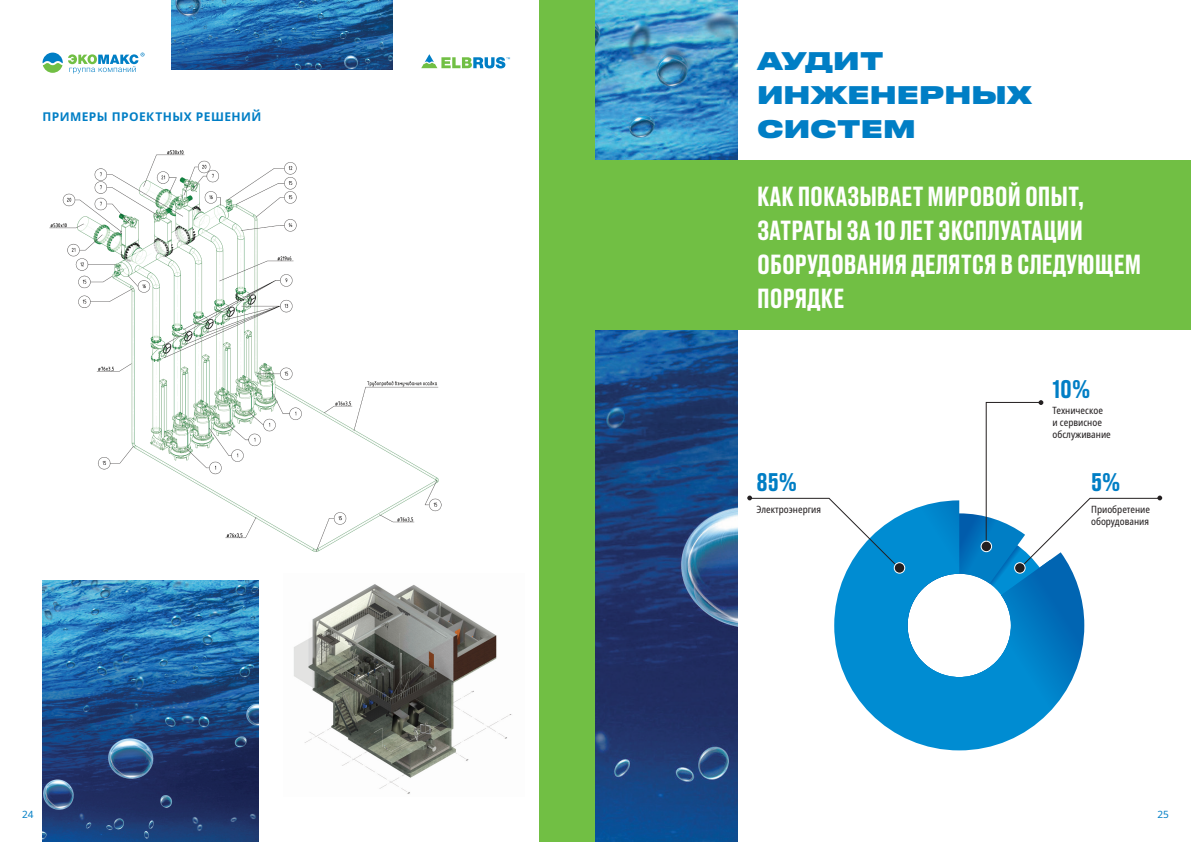
<style>
.page{position:relative;width:1191px;height:842px;background:#fff}
.page>*{position:absolute;margin:0;border:0;box-sizing:border-box;transform-origin:0 0}
.t1{font:500 26px/34px "Druk Text Cyr";color:#fff}
.t2{font:24px/34px "Druk Text Wide Cyr Super";color:#007ec5}
.t3{font:500 24px "Druk Text Cyr";color:#007ec5}
.t4{font:700 12px "Noto Sans";letter-spacing:.03em;color:#007ec5}
.t5{font:condensed 10px/12px "Noto Sans";color:#231f20}
.t6{font:10px "Noto Sans";color:#007ec5}
</style>
<div class="page">
<div style="left:539px;top:0;width:56px;height:842px;background:#71bf44"></div>
<img style="left:595px;top:0;width:142px;height:842px">
<div style="left:595px;top:160px;width:596px;height:169px;background:#71bf44"></div>
<svg style="left:882px;top:724px;width:154px;height:26px"></svg>
<svg style="left:747px;top:400px;width:415px;height:324px"></svg>
<img style="left:171px;top:0;width:222px;height:69px">
<img style="left:43px;top:580px;width:215px;height:262px">
<svg style="left:421px;top:54px;width:89px;height:14px"></svg>
<svg style="left:43px;top:53px;width:101px;height:21px"></svg>
<img style="left:49px;top:150px;width:393px;height:402px">
<img style="left:294px;top:584px;width:218px;height:210px">
<p class="t4" style="left:43px;top:108px;width:220px">ПРИМЕРЫ ПРОЕКТНЫХ РЕШЕНИЙ</p>
<p class="t2" style="left:757px;top:42px;width:276px">АУДИТ<br>ИНЖЕНЕРНЫХ<br>СИСТЕМ</p>
<p class="t1" style="left:757px;top:177px;width:385px">КАК ПОКАЗЫВАЕТ МИРОВОЙ ОПЫТ,<br>ЗАТРАТЫ ЗА 10 ЛЕТ ЭКСПЛУАТАЦИИ<br>ОБОРУДОВАНИЯ ДЕЛЯТСЯ В СЛЕДУЮЩЕМ<br>ПОРЯДКЕ</p>
<p class="t3" style="left:1052px;top:371px;width:39px">10%</p>
<p class="t5" style="left:1052px;top:405px;width:60px">Техническое<br>и сервисное обслуживание</p>
<p class="t3" style="left:756px;top:464px;width:42px">85%</p>
<p class="t3" style="left:1091px;top:464px;width:31px">5%</p>
<p class="t5" style="left:756px;top:504px;width:66px">Электроэнергия</p>
<p class="t5" style="left:1091px;top:504px;width:60px">Приобретение оборудования</p>
<p class="t6" style="left:22px;top:808px;width:13px">24</p>
<p class="t6" style="left:1157px;top:808px;width:13px">25</p>
</div>
